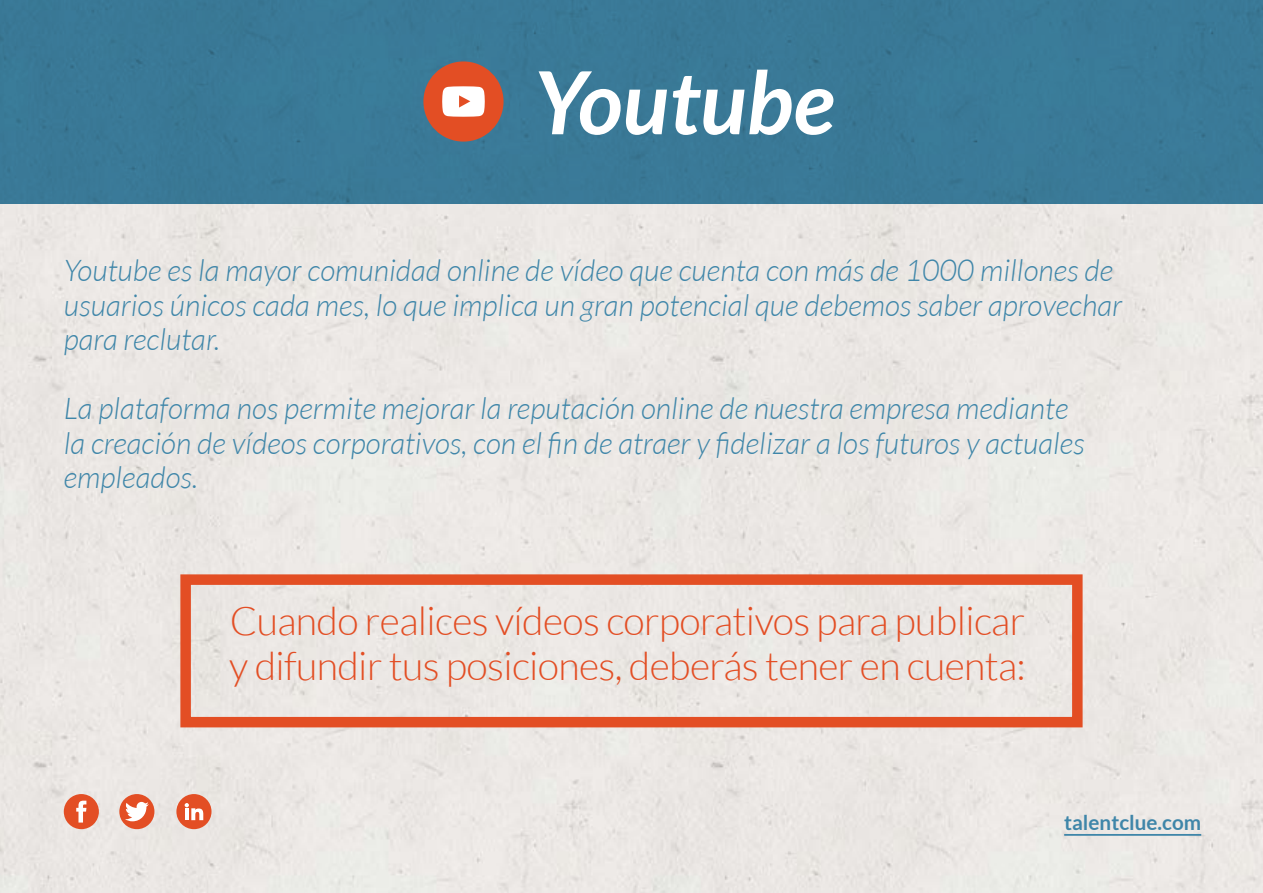
<style>
.page{position:relative;width:1263px;height:893px;background:#fff}
.page>*{position:absolute;margin:0;border:0;box-sizing:border-box;transform-origin:0 0}
.t1{font:italic 700 87px "Lato";color:#fff}
.t2{font:300 39.3px/44.2px "Lato";letter-spacing:-.015em;color:#e34e24}
.t3{font:italic 300 30px/34.5px "Lato";color:#3f86a9}
.t4{font:700 20.7px "Lato";color:#3f86a9}
</style>
<div class="page">
<div style="left:0;top:203px;width:1263px;height:690px;background:#ebe8e5"></div>
<hr style="left:1064px;top:834px;width:137px;height:2px;background:#3f86a9">
<div style="left:64px;top:794px;width:35px;height:35px;background:#e34e24;border-radius:50%"></div>
<svg style="left:76px;top:801px;width:10px;height:21px"></svg>
<div style="left:119px;top:794px;width:35px;height:35px;background:#e34e24;border-radius:50%"></div>
<svg style="left:125px;top:802px;width:24px;height:19px"></svg>
<div style="left:176px;top:794px;width:36px;height:35px;background:#e34e24;border-radius:50%"></div>
<svg style="left:185px;top:803px;width:18px;height:17px"></svg>
<div style="left:0;top:0;width:1263px;height:203px;background:#3a7997"></div>
<div style="left:180px;top:574px;width:902px;height:153px;border:10px solid #e34e24"></div>
<div style="left:423px;top:61px;width:80px;height:81px;background:#e34e24;border-radius:50%"></div>
<svg style="left:442px;top:86px;width:43px;height:31px"></svg>
<h1 class="t1" style="left:534px;top:53px;width:302px">Youtube</h1>
<p class="t3" style="left:64px;top:254px;width:1060px">Youtube es la mayor comunidad online de vídeo que cuenta con más de 1000 millones de usuarios únicos cada mes, lo que implica un gran potencial que debemos saber aprovechar para reclutar.</p>
<p class="t3" style="left:64px;top:392px;width:1022px">La plataforma nos permite mejorar la reputación online de nuestra empresa mediante la creación de vídeos corporativos, con el fin de atraer y fidelizar a los futuros y actuales empleados.</p>
<h2 class="t2" style="left:229px;top:599px;width:798px">Cuando realices vídeos corporativos para publicar y difundir tus posiciones, deberás tener en cuenta:</h2>
<p class="t4" style="left:1064px;top:811px;width:138px">talentclue.com</p>
</div>
